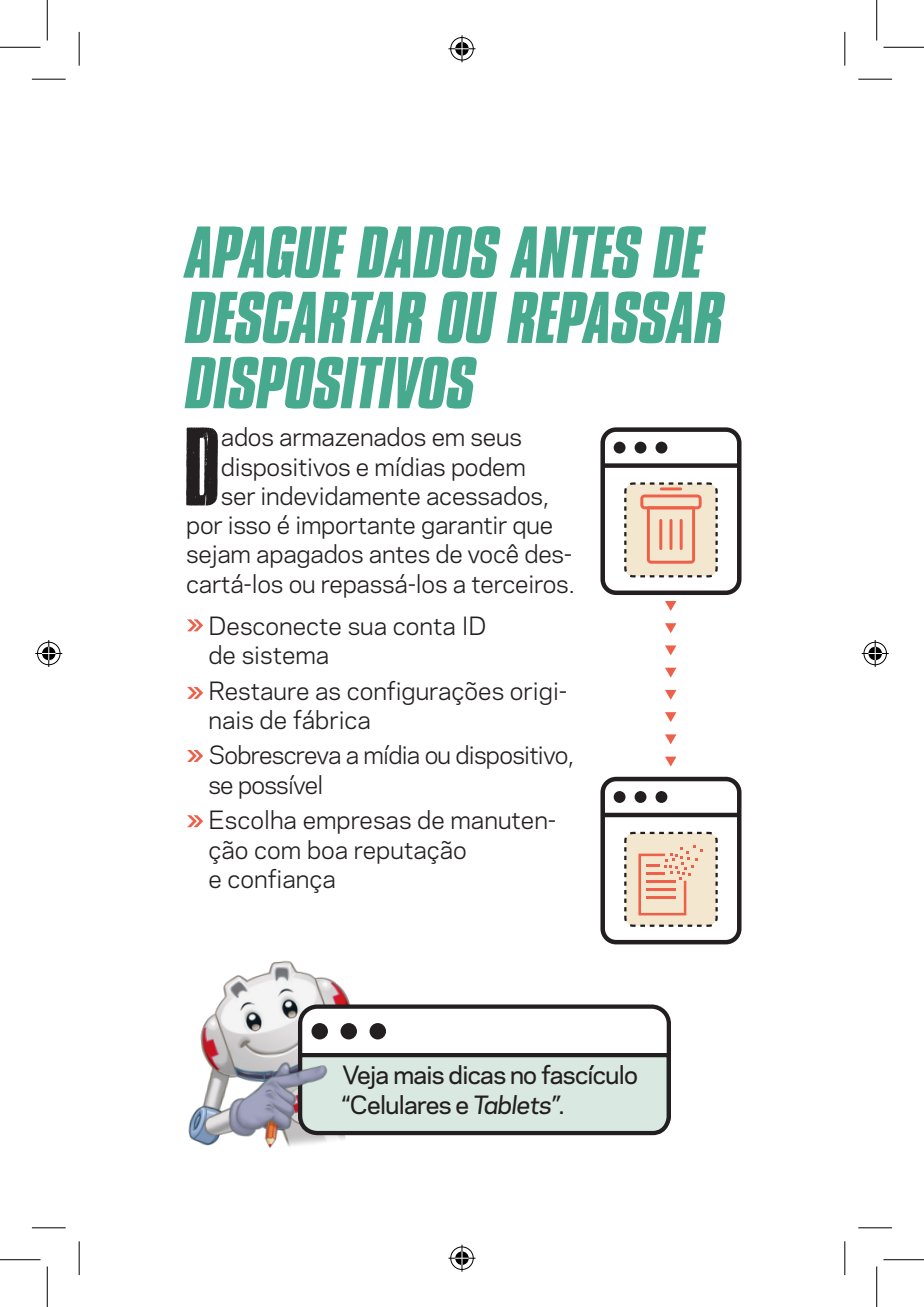
<style>
.page{position:relative;width:924px;height:1307px;background:#fff}
.page>*{position:absolute;margin:0;border:0;box-sizing:border-box;transform-origin:0 0}
.t1{font:92.92px "Cross Town";color:#231f20}
.t2{font:italic 700 63px/65.2px "Compacta BT";letter-spacing:-.01em;color:#47a98e}
.t3{font:23.62px/29.2px "Galaxie Polaris";letter-spacing:-.01em;color:#231f20}
.t4{font:500 23.62px/29.2px "Galaxie Polaris";letter-spacing:-.03em;color:#231f20}
.t5{font:23.62px/29.2px "Galaxie Polaris";letter-spacing:-.03em;color:#231f20}
.s1{font-style:italic}
</style>
<div class="page">
<svg style="left:187px;top:619px;width:16px;height:12px"></svg>
<svg style="left:187px;top:687px;width:16px;height:12px"></svg>
<svg style="left:187px;top:750px;width:16px;height:12px"></svg>
<svg style="left:187px;top:815px;width:16px;height:12px"></svg>
<div style="left:298px;top:1004px;width:373px;height:130px;border:4px solid #231f20;border-radius:17px"></div>
<svg style="left:466px;top:1050px;width:205px;height:86px;background:#c5d2cc"></svg>
<img style="left:188px;top:960px;width:278px;height:188px">
<svg style="left:665px;top:667px;width:11px;height:10px"></svg>
<svg style="left:665px;top:756px;width:11px;height:10px"></svg>
<svg style="left:665px;top:623px;width:11px;height:10px"></svg>
<svg style="left:665px;top:712px;width:11px;height:10px"></svg>
<svg style="left:665px;top:601px;width:11px;height:10px"></svg>
<svg style="left:665px;top:690px;width:11px;height:10px"></svg>
<svg style="left:665px;top:645px;width:11px;height:10px"></svg>
<svg style="left:665px;top:734px;width:11px;height:10px"></svg>
<div style="left:600px;top:427px;width:141px;height:168px;border:4px solid #231f20;border-radius:13px"></div>
<div style="left:602px;top:463px;width:138px;height:5px;background:#231f20"></div>
<div style="left:613px;top:441px;width:12px;height:12px;background:#231f20;border-radius:50%"></div>
<div style="left:634px;top:441px;width:12px;height:12px;background:#231f20;border-radius:50%"></div>
<div style="left:655px;top:441px;width:12px;height:12px;background:#231f20;border-radius:50%"></div>
<div style="left:600px;top:776px;width:141px;height:168px;border:4px solid #231f20;border-radius:13px"></div>
<div style="left:602px;top:812px;width:138px;height:5px;background:#231f20"></div>
<div style="left:613px;top:791px;width:12px;height:12px;background:#231f20;border-radius:50%"></div>
<div style="left:634px;top:791px;width:12px;height:12px;background:#231f20;border-radius:50%"></div>
<div style="left:655px;top:791px;width:12px;height:12px;background:#231f20;border-radius:50%"></div>
<svg style="left:624px;top:831px;width:94px;height:96px;background:#ead2be"></svg>
<hr style="left:646px;top:863px;width:14px;height:3px;background:#ed614b">
<hr style="left:646px;top:871px;width:18px;height:3px;background:#ed614b">
<hr style="left:646px;top:880px;width:30px;height:2px;background:#ed614b">
<hr style="left:646px;top:888px;width:30px;height:2px;background:#ed614b">
<hr style="left:646px;top:896px;width:30px;height:2px;background:#ed614b">
<svg style="left:624px;top:482px;width:94px;height:96px;background:#ead0bc"></svg>
<hr style="left:659px;top:519px;width:3px;height:31px;background:#ed614b">
<hr style="left:669px;top:519px;width:3px;height:31px;background:#ed614b">
<hr style="left:679px;top:519px;width:3px;height:31px;background:#ed614b">
<hr style="left:660px;top:487px;width:22px;height:3px;background:#ed614b">
<hr style="left:32px;top:79px;width:34px;height:1px;background:#000">
<hr style="left:858px;top:79px;width:34px;height:1px;background:#000">
<hr style="left:32px;top:1227px;width:34px;height:1px;background:#000">
<hr style="left:858px;top:1227px;width:34px;height:1px;background:#000">
<hr style="left:79px;top:32px;width:1px;height:34px;background:#000">
<hr style="left:79px;top:1241px;width:1px;height:33px;background:#000">
<hr style="left:844px;top:32px;width:1px;height:34px;background:#000">
<hr style="left:844px;top:1241px;width:1px;height:33px;background:#000">
<hr style="left:0;top:47px;width:40px;height:1px;background:#000">
<hr style="left:883px;top:47px;width:41px;height:1px;background:#000">
<hr style="left:0;top:1259px;width:40px;height:1px;background:#000">
<hr style="left:883px;top:1259px;width:41px;height:1px;background:#000">
<hr style="left:47px;top:0;width:1px;height:41px;background:#000">
<hr style="left:47px;top:1266px;width:1px;height:40px;background:#000">
<hr style="left:876px;top:0;width:1px;height:41px;background:#000">
<hr style="left:876px;top:1266px;width:1px;height:40px;background:#000">
<svg style="left:448px;top:35px;width:27px;height:27px"></svg>
<svg style="left:448px;top:1244px;width:27px;height:27px"></svg>
<svg style="left:35px;top:640px;width:27px;height:27px"></svg>
<svg style="left:861px;top:640px;width:27px;height:27px"></svg>
<p class="t2" style="left:186px;top:221px;width:540px">APAGUE DADOS ANTES DE<br>DESCARTAR OU REPASSAR<br>DISPOSITIVOS</p>
<p class="t1" style="left:186px;top:426px;width:36px">D</p>
<p class="t3" style="left:221px;top:421px;width:302px">ados armazenados em seus</p>
<p class="t3" style="left:221px;top:450px;width:306px">dispositivos e mídias podem</p>
<p class="t3" style="left:221px;top:480px;width:330px">ser indevidamente acessados,</p>
<p class="t3" style="left:186px;top:509px;width:368px">por isso é importante garantir que</p>
<p class="t3" style="left:186px;top:538px;width:388px">sejam apagados antes de você des-</p>
<p class="t3" style="left:186px;top:567px;width:390px">cartá-los ou repassá-los a terceiros.</p>
<p class="t3" style="left:208px;top:609px;width:280px">Desconecte sua conta ID de sistema</p>
<p class="t3" style="left:208px;top:674px;width:360px">Restaure as configurações origi&shy;nais de fábrica</p>
<p class="t5" style="left:208px;top:739px;width:367px">Sobrescreva a mídia ou dispositivo, se possível</p>
<p class="t3" style="left:208px;top:804px;width:349px">Escolha empresas de manuten&shy;ção com boa reputação<br>e confiança</p>
<p class="t4" style="left:342px;top:1059px;width:297px">Veja mais dicas no fascículo “Celulares e <span class="s1">Tablets”</span>.</p>
</div>
